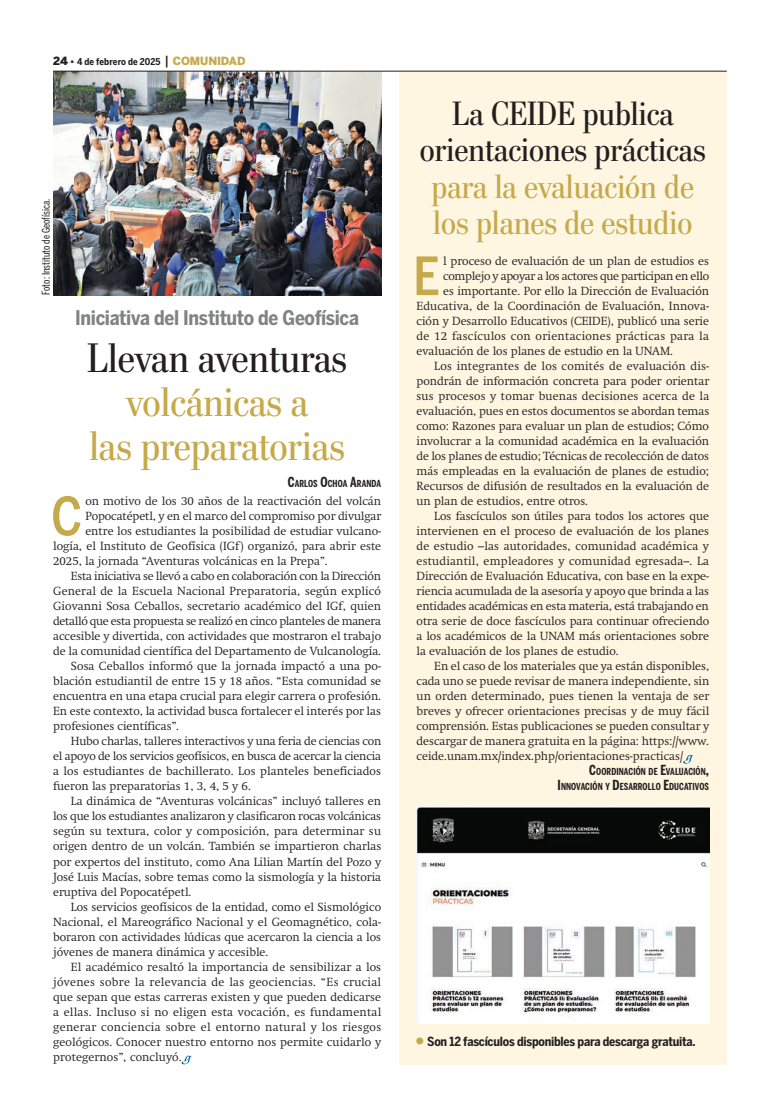
<style>
.page{position:relative;width:780px;height:1117px;background:#fff}
.page>*{position:absolute;margin:0;border:0;box-sizing:border-box;transform-origin:0 0}
.t1{font:500 52.12px "Benton Sans Cond";color:#c5a94a}
.t2{font:41.25px/44.1px "Stilson";color:#c5a94a;text-align:center}
.t3{font:41.25px "Stilson";color:#231f20}
.t4{font:33.75px/36.1px "Stilson";color:#231f20;text-align:center}
.t5{font:33.75px/36.1px "Stilson";color:#c5a94a}
.t6{font:700 20px "Benton Sans Cond";letter-spacing:-.015em;color:#808285}
.t7{font:700 12.5px "Benton Sans Cond";letter-spacing:-.02em;color:#231f20}
.t8{font:300 11.62px "Swift";color:#231f20}
.t9{font:300 11.62px "Swift";letter-spacing:.02em;color:#231f20}
.t10{font:300 11.62px "Swift";letter-spacing:-.025em;color:#231f20}
.t11{font:300 11.62px "Swift";letter-spacing:.025em;color:#231f20}
.t12{font:300 11.62px "Swift";letter-spacing:-.02em;color:#231f20}
.t13{font:300 11.62px "Swift";letter-spacing:.03em;color:#231f20}
.t14{font:10.62px "Benton Sans Comp";color:#231f20}
.t15{font:700 9.62px/15px "Benton Sans Comp";letter-spacing:.01em;color:#231f20;text-align:right}
.t16{font:700 9.38px "Benton Sans Cond";letter-spacing:.01em;color:#231f20}
.s1{font-family:"Benton Sans";font-weight:900;font-size:11.25px}
.s2{font-family:"Benton Sans";font-weight:900}
.s3{font-weight:500;font-size:12.5px}
.s4{font-family:"Benton Sans";font-weight:900;font-size:11.25px;color:#c5a94a}
.s5{font-size:13.75px}
</style>
<div class="page">
<div style="left:399px;top:71px;width:327px;height:992px;background:#fef6e1"></div>
<img style="left:53px;top:72px;width:328px;height:223px">
<svg style="left:181px;top:1055px;width:10px;height:8px"></svg>
<img style="left:417px;top:805px;width:292px;height:218px">
<svg style="left:683px;top:754px;width:10px;height:9px"></svg>
<hr style="left:53px;top:71px;width:673px;height:1px;background:#231f20">
<p class="t16" style="left:53px;top:56px;width:194px"><span class="s1">24</span> <span class="s2">•</span> 4 de febrero de 2025 <span class="s3">|</span> <span class="s4">COMUNIDAD</span></p>
<p class="t14" style="left:40px;top:295px;width:98px;rotate:-90deg">Foto: Instituto de Geofísica.</p>
<h3 class="t6" style="left:75px;top:306px;width:285px">Iniciativa del Instituto de Geofísica</h3>
<h2 class="t3" style="left:87px;top:333px;width:261px">Llevan aventuras</h2>
<h2 class="t2" style="left:89px;top:379px;width:257px">volcánicas a<br>las preparatorias</h2>
<p class="t15" style="left:288px;top:476px;width:95px"><span class="s5">C</span>ARLOS <span class="s5">O</span>CHOA <span class="s5">A</span>RANDA</p>
<h1 class="t1" style="left:51px;top:485px;width:33px">C</h1>
<p class="t8" style="left:85px;top:494px;width:297px">on motivo de los 30 años de la reactivación del volcán</p>
<p class="t8" style="left:85px;top:509px;width:297px">Popocatépetl, y en el marco del compromiso por divulgar</p>
<p class="t8" style="left:85px;top:524px;width:297px">entre los estudiantes la posibilidad de estudiar vulcano-</p>
<p class="t8" style="left:53px;top:539px;width:329px">logía, el Instituto de Geofísica (IGf) organizó, para abrir este</p>
<p class="t8" style="left:53px;top:554px;width:276px">2025, la jornada “Aventuras volcánicas en la Prepa”.</p>
<p class="t12" style="left:71px;top:569px;width:311px">Esta iniciativa se llevó a cabo en colaboración con la Dirección</p>
<p class="t8" style="left:53px;top:584px;width:329px">General de la Escuela Nacional Preparatoria, según explicó</p>
<p class="t8" style="left:53px;top:599px;width:329px">Giovanni Sosa Ceballos, secretario académico del IGf, quien</p>
<p class="t10" style="left:53px;top:614px;width:329px">detalló que esta propuesta se realizó en cinco planteles de manera</p>
<p class="t8" style="left:53px;top:629px;width:329px">accesible y divertida, con actividades que mostraron el trabajo</p>
<p class="t8" style="left:53px;top:644px;width:329px">de la comunidad científica del Departamento de Vulcanología.</p>
<p class="t8" style="left:71px;top:659px;width:312px">Sosa Ceballos informó que la jornada impactó a una po-</p>
<p class="t8" style="left:53px;top:674px;width:329px">blación estudiantil de entre 15 y 18 años. “Esta comunidad se</p>
<p class="t8" style="left:53px;top:689px;width:329px">encuentra en una etapa crucial para elegir carrera o profesión.</p>
<p class="t8" style="left:53px;top:704px;width:329px">En este contexto, la actividad busca fortalecer el interés por las</p>
<p class="t8" style="left:53px;top:719px;width:127px">profesiones científicas”.</p>
<p class="t8" style="left:71px;top:734px;width:312px">Hubo charlas, talleres interactivos y una feria de ciencias con</p>
<p class="t8" style="left:53px;top:749px;width:329px">el apoyo de los servicios geofísicos, en busca de acercar la ciencia</p>
<p class="t8" style="left:53px;top:764px;width:329px">a los estudiantes de bachillerato. Los planteles beneficiados</p>
<p class="t8" style="left:53px;top:779px;width:199px">fueron las preparatorias 1, 3, 4, 5 y 6.</p>
<p class="t8" style="left:71px;top:794px;width:312px">La dinámica de “Aventuras volcánicas” incluyó talleres en</p>
<p class="t8" style="left:53px;top:809px;width:329px">los que los estudiantes analizaron y clasificaron rocas volcánicas</p>
<p class="t8" style="left:53px;top:824px;width:329px">según su textura, color y composición, para determinar su</p>
<p class="t8" style="left:53px;top:839px;width:329px">origen dentro de un volcán. También se impartieron charlas</p>
<p class="t8" style="left:53px;top:854px;width:329px">por expertos del instituto, como Ana Lilian Martín del Pozo y</p>
<p class="t8" style="left:53px;top:869px;width:329px">José Luis Macías, sobre temas como la sismología y la historia</p>
<p class="t8" style="left:53px;top:884px;width:140px">eruptiva del Popocatépetl.</p>
<p class="t8" style="left:71px;top:899px;width:312px">Los servicios geofísicos de la entidad, como el Sismológico</p>
<p class="t8" style="left:53px;top:914px;width:329px">Nacional, el Mareográfico Nacional y el Geomagnético, cola-</p>
<p class="t8" style="left:53px;top:929px;width:329px">boraron con actividades lúdicas que acercaron la ciencia a los</p>
<p class="t8" style="left:53px;top:944px;width:217px">jóvenes de manera dinámica y accesible.</p>
<p class="t8" style="left:71px;top:959px;width:312px">El académico resaltó la importancia de sensibilizar a los</p>
<p class="t11" style="left:53px;top:974px;width:329px">jóvenes sobre la relevancia de las geociencias. “Es crucial</p>
<p class="t8" style="left:53px;top:989px;width:329px">que sepan que estas carreras existen y que pueden dedicarse</p>
<p class="t9" style="left:53px;top:1004px;width:329px">a ellas. Incluso si no eligen esta vocación, es fundamental</p>
<p class="t13" style="left:53px;top:1019px;width:329px">generar conciencia sobre el entorno natural y los riesgos</p>
<p class="t8" style="left:53px;top:1034px;width:329px">geológicos. Conocer nuestro entorno nos permite cuidarlo y</p>
<p class="t8" style="left:53px;top:1049px;width:130px">protegernos”, concluyó.</p>
<h3 class="t4" style="left:420px;top:96px;width:287px">La CEIDE publica orientaciones prácticas</h3>
<h3 class="t5" style="left:431px;top:168px;width:264px">para la evaluación de los planes de estudio</h3>
<h1 class="t1" style="left:413px;top:245px;width:28px">E</h1>
<p class="t8" style="left:443px;top:254px;width:267px">l proceso de evaluación de un plan de estudios es</p>
<p class="t10" style="left:443px;top:269px;width:267px">complejo y apoyar a los actores que participan en ello</p>
<p class="t8" style="left:443px;top:284px;width:267px">es importante. Por ello la Dirección de Evaluación</p>
<p class="t8" style="left:416px;top:299px;width:294px">Educativa, de la Coordinación de Evaluación, Innova-</p>
<p class="t8" style="left:416px;top:314px;width:294px">ción y Desarrollo Educativos (CEIDE), publicó una serie</p>
<p class="t11" style="left:416px;top:329px;width:294px">de 12 fascículos con orientaciones prácticas para la</p>
<p class="t8" style="left:416px;top:344px;width:258px">evaluación de los planes de estudio en la UNAM.</p>
<p class="t9" style="left:434px;top:359px;width:276px">Los integrantes de los comités de evaluación dis-</p>
<p class="t8" style="left:416px;top:374px;width:294px">pondrán de información concreta para poder orientar</p>
<p class="t8" style="left:416px;top:389px;width:294px">sus procesos y tomar buenas decisiones acerca de la</p>
<p class="t8" style="left:416px;top:404px;width:294px">evaluación, pues en estos documentos se abordan temas</p>
<p class="t8" style="left:416px;top:419px;width:294px">como: Razones para evaluar un plan de estudios; Cómo</p>
<p class="t8" style="left:416px;top:434px;width:294px">involucrar a la comunidad académica en la evaluación</p>
<p class="t8" style="left:416px;top:449px;width:294px">de los planes de estudio; Técnicas de recolección de datos</p>
<p class="t8" style="left:416px;top:464px;width:294px">más empleadas en la evaluación de planes de estudio;</p>
<p class="t8" style="left:416px;top:479px;width:294px">Recursos de difusión de resultados en la evaluación de</p>
<p class="t8" style="left:416px;top:494px;width:173px">un plan de estudios, entre otros.</p>
<p class="t8" style="left:434px;top:509px;width:276px">Los fascículos son útiles para todos los actores que</p>
<p class="t8" style="left:416px;top:524px;width:294px">intervienen en el proceso de evaluación de los planes</p>
<p class="t8" style="left:416px;top:539px;width:294px">de estudio –las autoridades, comunidad académica y</p>
<p class="t9" style="left:416px;top:554px;width:294px">estudiantil, empleadores y comunidad egresada–. La</p>
<p class="t8" style="left:416px;top:569px;width:294px">Dirección de Evaluación Educativa, con base en la expe-</p>
<p class="t8" style="left:416px;top:584px;width:294px">riencia acumulada de la asesoría y apoyo que brinda a las</p>
<p class="t8" style="left:416px;top:599px;width:294px">entidades académicas en esta materia, está trabajando en</p>
<p class="t8" style="left:416px;top:614px;width:294px">otra serie de doce fascículos para continuar ofreciendo</p>
<p class="t8" style="left:416px;top:629px;width:294px">a los académicos de la UNAM más orientaciones sobre</p>
<p class="t8" style="left:416px;top:644px;width:203px">la evaluación de los planes de estudio.</p>
<p class="t8" style="left:434px;top:659px;width:276px">En el caso de los materiales que ya están disponibles,</p>
<p class="t8" style="left:416px;top:674px;width:294px">cada uno se puede revisar de manera independiente, sin</p>
<p class="t8" style="left:416px;top:689px;width:294px">un orden determinado, pues tienen la ventaja de ser</p>
<p class="t8" style="left:416px;top:704px;width:294px">breves y ofrecer orientaciones precisas y de muy fácil</p>
<p class="t8" style="left:416px;top:719px;width:294px">comprensión. Estas publicaciones se pueden consultar y</p>
<p class="t8" style="left:416px;top:734px;width:294px">descargar de manera gratuita en la página: https://www.</p>
<p class="t8" style="left:416px;top:749px;width:268px">ceide.unam.mx/index.php/orientaciones-practicas/</p>
<p class="t15" style="left:557px;top:764px;width:153px"><span class="s5">C</span>OORDINACIÓN DE <span class="s5">E</span>VALUACIÓN<span class="s5">,<br>I</span>NNOVACIÓN Y <span class="s5">D</span>ESARROLLO <span class="s5">E</span>DUCATIVOS</p>
<p class="t7" style="left:427px;top:1033px;width:270px">Son 12 fascículos disponibles para descarga gratuita.</p>
</div>
